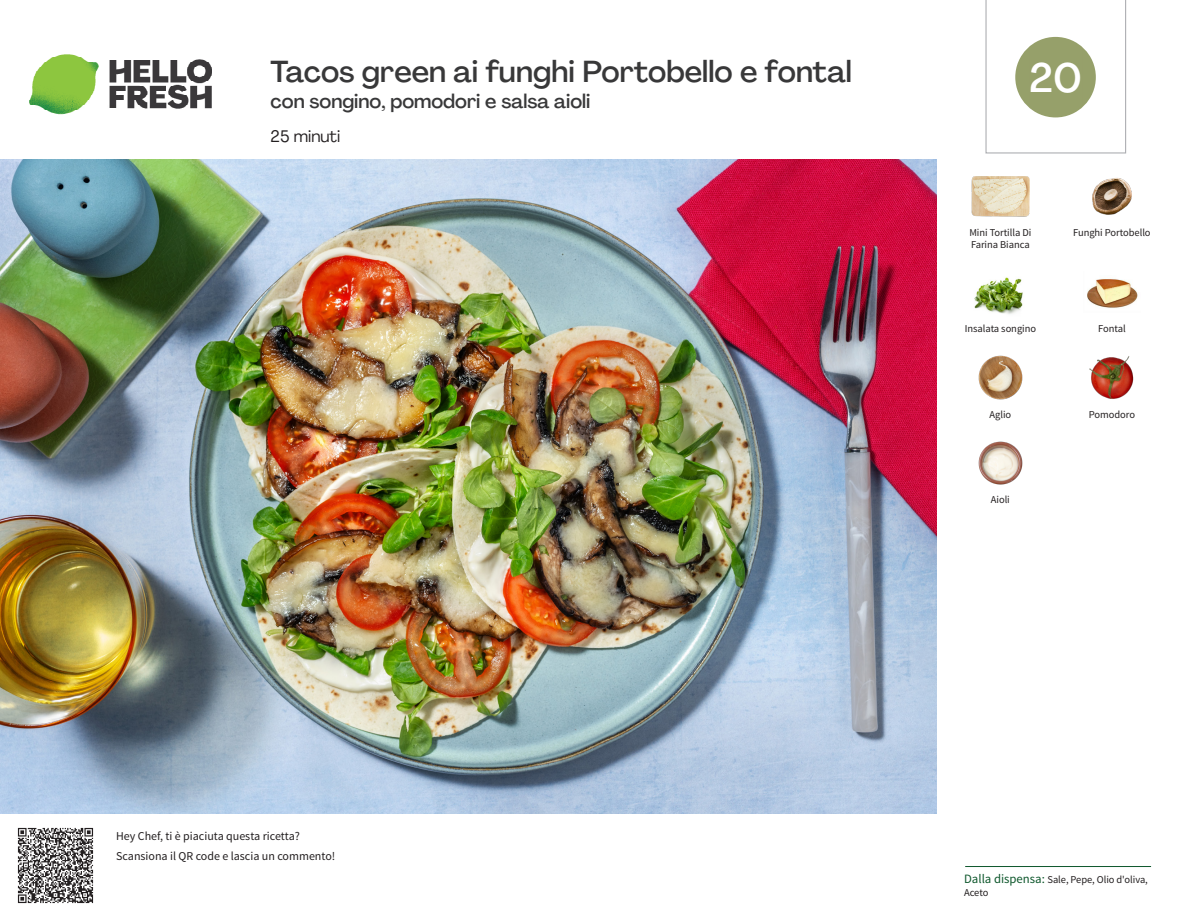
<style>
.page{position:relative;width:1188px;height:918px;background:#fff}
.page>*{position:absolute;margin:0;border:0;box-sizing:border-box;transform-origin:0 0}
._24_Recipe_Nr_Bag{font:500 40.5px "Agrandir";color:#fff}
._15_Titel_UK{font:500 30px "Agrandir";color:#383839}
._15_Titel_UK-2{font:500 19.5px "Agrandir";color:#383839}
._02_Box_Type{font:16.5px "Agrandir";color:#231f20}
._06_Before_Start{font:12px "Source Sans Pro";color:#231f20}
._18_FRONT_ingredients_UK{font:10.5px/12px "Source Sans Pro";letter-spacing:-.005em;color:#231f20}
.t1{font:10.5px/13.5px "Source Sans Variable";letter-spacing:-.005em;color:#231f20}
.s1{font-family:"Source Sans Pro";font-size:12.75px;color:#0e572c}
</style>
<div class="page">
<img style="left:30px;top:54px;width:181px;height:61px">
<hr style="left:965px;top:866px;width:186px;height:1px;background:#0e572c">
<img style="left:0;top:159px;width:936px;height:655px">
<img style="left:1092px;top:178px;width:40px;height:37px">
<img style="left:972px;top:176px;width:57px;height:41px">
<img style="left:1087px;top:279px;width:51px;height:29px">
<img style="left:974px;top:277px;width:49px;height:37px">
<img style="left:1089px;top:356px;width:45px;height:43px">
<img style="left:978px;top:355px;width:45px;height:45px">
<img style="left:978px;top:441px;width:45px;height:44px">
<img style="left:17px;top:827px;width:77px;height:77px">
<svg style="left:985px;top:0;width:141px;height:154px"></svg>
<p class="_15_Titel_UK" style="left:271px;top:53px;width:583px">Tacos green ai funghi Portobello e fontal</p>
<p class="_15_Titel_UK-2" style="left:271px;top:89px;width:321px">con songino, pomodori e salsa aioli</p>
<p class="_02_Box_Type" style="left:271px;top:126px;width:71px">25 minuti</p>
<p class="_24_Recipe_Nr_Bag" style="left:1029px;top:53px;width:54px">20</p>
<p class="_18_FRONT_ingredients_UK" style="left:969px;top:227px;width:63px">Mini Tortilla Di<br>Farina Bianca</p>
<p class="_18_FRONT_ingredients_UK" style="left:1073px;top:227px;width:79px">Funghi Portobello</p>
<p class="_18_FRONT_ingredients_UK" style="left:965px;top:323px;width:73px">Insalata songino</p>
<p class="_18_FRONT_ingredients_UK" style="left:1098px;top:323px;width:29px">Fontal</p>
<p class="_18_FRONT_ingredients_UK" style="left:990px;top:408px;width:23px">Aglio</p>
<p class="_18_FRONT_ingredients_UK" style="left:1089px;top:408px;width:48px">Pomodoro</p>
<p class="_18_FRONT_ingredients_UK" style="left:991px;top:494px;width:20px">Aioli</p>
<p class="_06_Before_Start" style="left:116px;top:829px;width:185px">Hey Chef, ti è piaciuta questa ricetta?</p>
<p class="_06_Before_Start" style="left:116px;top:848px;width:221px">Scansiona il QR code e lascia un commento!</p>
<p class="t1" style="left:964px;top:873px;width:185px"><span class="s1">Dalla dispensa:</span> Sale, Pepe, Olio d'oliva,<br>Aceto</p>
</div>
